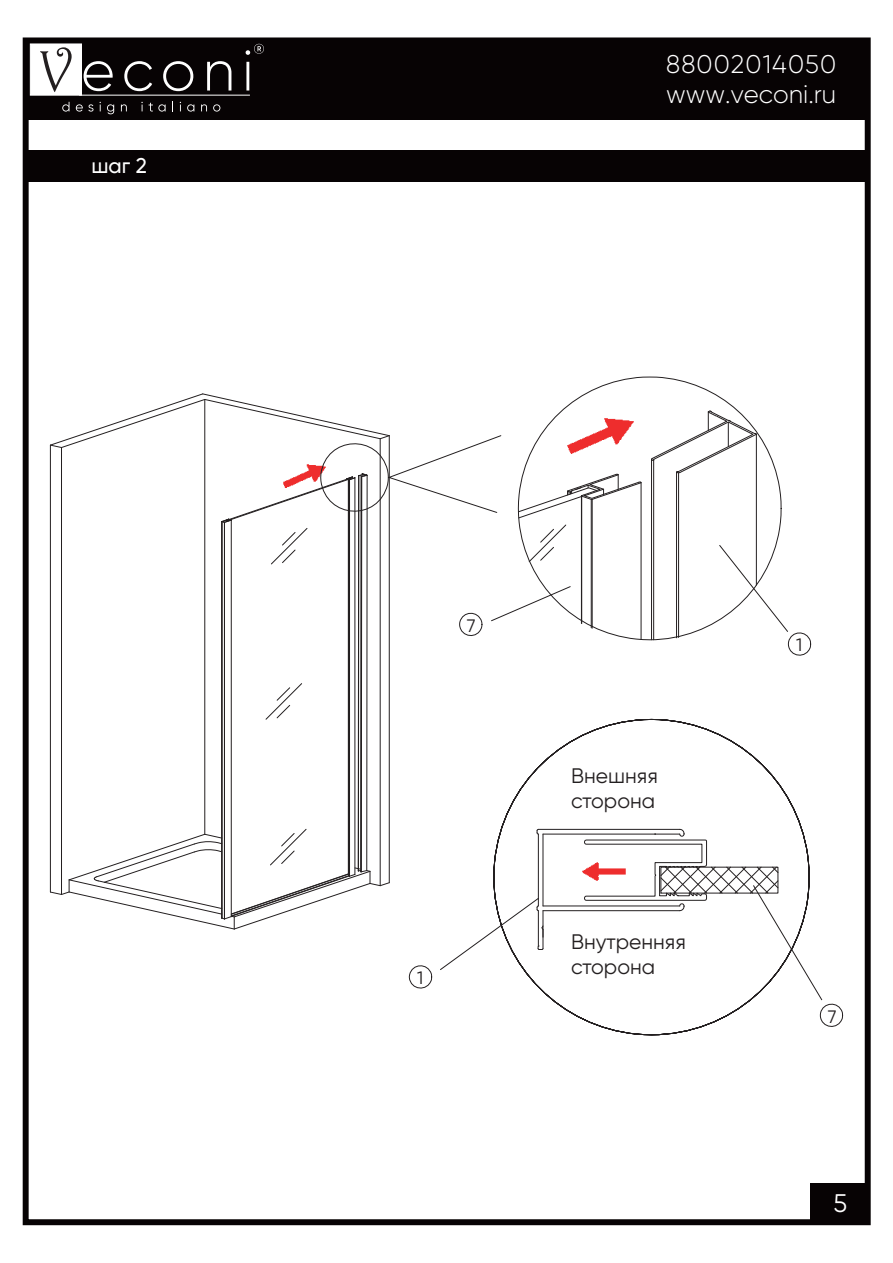
<style>
.page{position:relative;width:893px;height:1263px;background:#fff}
.page>*{position:absolute;margin:0;border:0;box-sizing:border-box;transform-origin:0 0}
.t1{font:300 25.5px/30.6px "Gilroy";letter-spacing:.045em;color:#fff}
.t2{font:25.5px "Gilroy";color:#fff}
.t3{font:500 21.3px "Gilroy";color:#fff}
.t4{font:21px/25.2px "Gilroy";color:#231f20}
.t5{font:18px "Gilroy";color:#231f20}
</style>
<div class="page">
<div style="left:23px;top:37px;width:848px;height:1188px;border:6px solid #070304"></div>
<div style="left:26px;top:40px;width:842px;height:80px;background:#070304"></div>
<div style="left:811px;top:1183px;width:54px;height:38px;background:#070304"></div>
<div style="left:26px;top:150px;width:842px;height:32px;background:#070304"></div>
<div style="left:30px;top:44px;width:52px;height:52px;background:#fff;border:1px solid #fff"></div>
<svg style="left:40px;top:47px;width:32px;height:45px"></svg>
<svg style="left:84px;top:61px;width:29px;height:30px"></svg>
<svg style="left:124px;top:61px;width:28px;height:30px"></svg>
<svg style="left:163px;top:61px;width:30px;height:30px"></svg>
<svg style="left:207px;top:61px;width:24px;height:30px"></svg>
<hr style="left:79px;top:95px;width:171px;height:1px;background:#fff">
<svg style="left:121px;top:104px;width:6px;height:7px"></svg>
<svg style="left:201px;top:104px;width:6px;height:7px"></svg>
<svg style="left:76px;top:104px;width:17px;height:8px"></svg>
<svg style="left:187px;top:104px;width:7px;height:8px"></svg>
<svg style="left:213px;top:104px;width:7px;height:8px"></svg>
<svg style="left:62px;top:102px;width:8px;height:10px"></svg>
<svg style="left:107px;top:104px;width:7px;height:10px"></svg>
<svg style="left:141px;top:102px;width:2px;height:9px"></svg>
<svg style="left:149px;top:103px;width:17px;height:9px"></svg>
<svg style="left:246px;top:44px;width:18px;height:47px"></svg>
<svg style="left:50px;top:394px;width:793px;height:636px"></svg>
<p class="t3" style="left:91px;top:152px;width:57px">шаг 2</p>
<p class="t1" style="left:666px;top:48px;width:172px">88002014050 www.veconi.ru</p>
<p class="t5" style="left:467px;top:614px;width:10px">7</p>
<p class="t5" style="left:417px;top:967px;width:8px">1</p>
<p class="t4" style="left:571px;top:763px;width:88px">Внешняя сторона</p>
<p class="t4" style="left:571px;top:928px;width:116px">Внутренняя сторона</p>
<p class="t5" style="left:796px;top:634px;width:8px">1</p>
<p class="t5" style="left:828px;top:1005px;width:10px">7</p>
<p class="t2" style="left:833px;top:1187px;width:15px">5</p>
</div>
